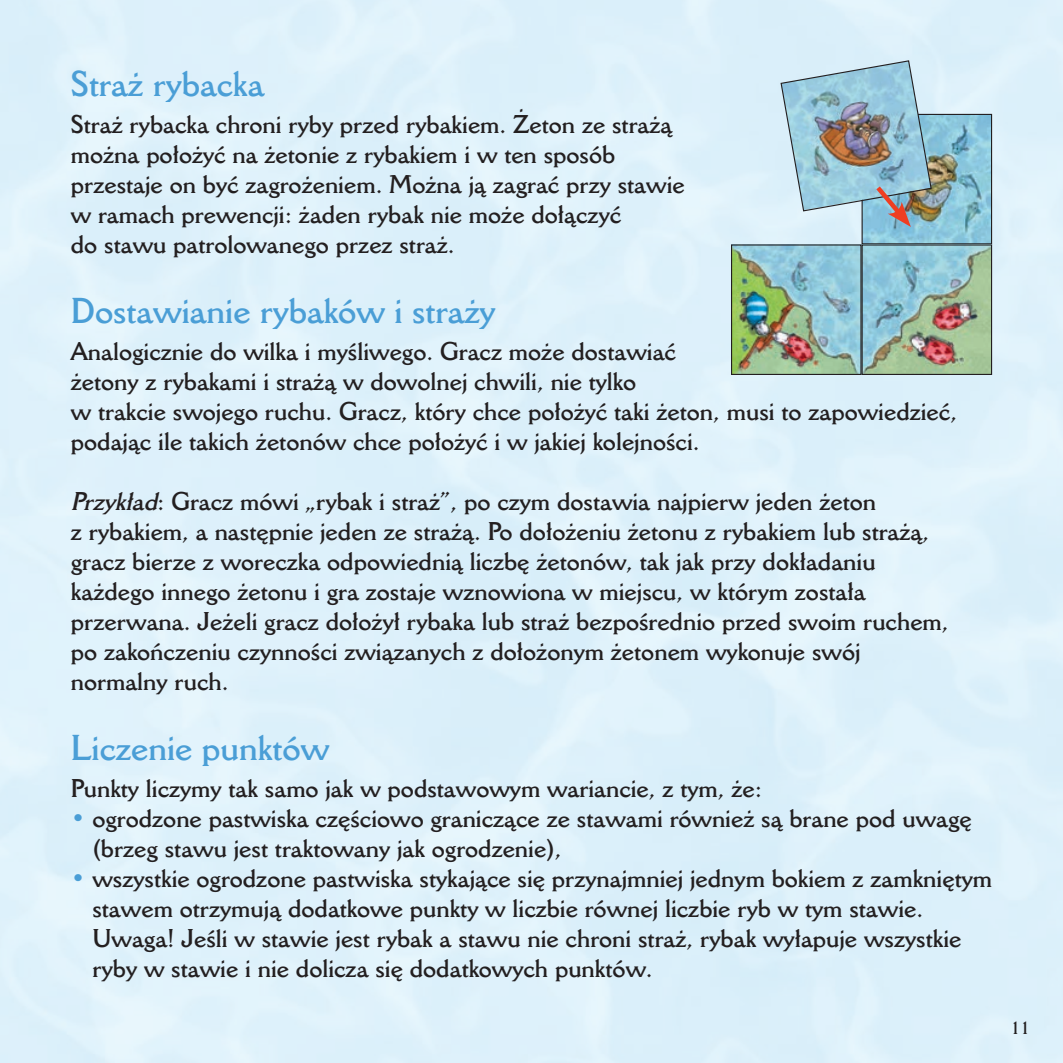
<style>
.page{position:relative;width:1063px;height:1063px;background:#fff}
.page>*{position:absolute;margin:0;border:0;box-sizing:border-box;transform-origin:0 0}
.t1{font:35px "Della Robbia EU Bold";color:#4a9ed6}
.t2{font:25px/30px "Della Robbia EU Bold";color:#231f20}
.t3{font:17.5px "Della Robbia EU Bold";color:#231f20}
.s1{font-style:italic}
.s2{color:#4a9ed6}
</style>
<div class="page">
<img style="left:864px;top:116px;width:126px;height:126px">
<div style="left:862px;top:114px;width:130px;height:130px;border:1px solid #231f20"></div>
<img style="left:733px;top:246px;width:257px;height:127px">
<div style="left:731px;top:244px;width:131px;height:131px;border:1px solid #231f20"></div>
<div style="left:862px;top:244px;width:130px;height:131px;border:1px solid #231f20"></div>
<img style="left:780px;top:60px;width:152px;height:167px">
<p class="t1" style="left:71px;top:62px;width:195px">Straż rybacka</p>
<p class="t2" style="left:71px;top:109px;width:615px">Straż rybacka chroni ryby przed rybakiem. Żeton ze strażą można położyć na żetonie z rybakiem i w ten sposób przestaje on być zagrożeniem. Można ją zagrać przy stawie w ramach prewencji: żaden rybak nie może dołączyć<br>do stawu patrolowanego przez straż.</p>
<p class="t1" style="left:71px;top:289px;width:426px">Dostawianie rybaków i straży</p>
<p class="t2" style="left:71px;top:336px;width:888px">Analogicznie do wilka i myśliwego. Gracz może dostawiać<br>żetony z rybakami i strażą w dowolnej chwili, nie tylko<br>w trakcie swojego ruchu. Gracz, który chce położyć taki żeton, musi to zapowiedzieć, podając ile takich żetonów chce położyć i w jakiej kolejności.</p>
<p class="t2" style="left:71px;top:486px;width:879px"><span class="s1">Przykład</span>: Gracz mówi „rybak i straż”, po czym dostawia najpierw jeden żeton<br>z rybakiem, a następnie jeden ze strażą. Po dołożeniu żetonu z rybakiem lub strażą, gracz bierze z woreczka odpowiednią liczbę żetonów, tak jak przy dokładaniu każdego innego żetonu i gra zostaje wznowiona w miejscu, w którym została przerwana. Jeżeli gracz dołożył rybaka lub straż bezpośrednio przed swoim ruchem, po zakończeniu czynności związanych z dołożonym żetonem wykonuje swój normalny ruch.</p>
<p class="t1" style="left:71px;top:726px;width:260px">Liczenie punktów</p>
<p class="t2" style="left:71px;top:773px;width:693px">Punkty liczymy tak samo jak w podstawowym wariancie, z tym, że:</p>
<p class="t2" style="left:92px;top:803px;width:881px;text-indent:-22px"><span class="s2">•</span> ogrodzone pastwiska częściowo graniczące ze stawami również są brane pod uwagę (brzeg stawu jest traktowany jak ogrodzenie),</p>
<p class="t2" style="left:92px;top:863px;width:901px;text-indent:-22px"><span class="s2">•</span> wszystkie ogrodzone pastwiska stykające się przynajmniej jednym bokiem z zamkniętym stawem otrzymują dodatkowe punkty w liczbie równej liczbie ryb w tym stawie.<br>Uwaga! Jeśli w stawie jest rybak a stawu nie chroni straż, rybak wyłapuje wszystkie ryby w stawie i nie dolicza się dodatkowych punktów.</p>
<p class="t3" style="left:1011px;top:1017px;width:21px">11</p>
</div>
